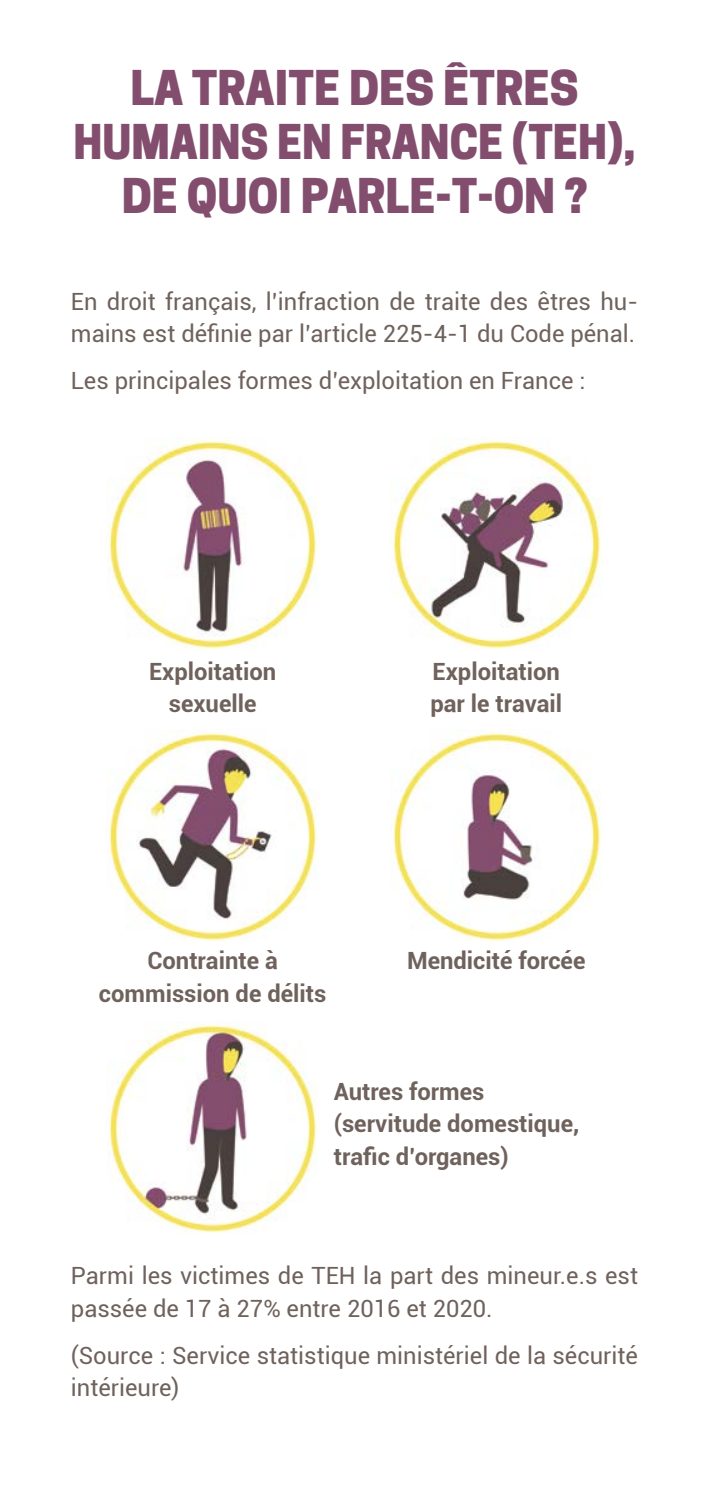
<style>
.page{position:relative;width:709px;height:1489px;background:#fff}
.page>*{position:absolute;margin:0;border:0;box-sizing:border-box;transform-origin:0 0}
.t1{font:800 45px/54px "Cooper Hewitt";color:#834e6e;text-align:center}
.t2{font:23.75px/32.5px "Roboto";color:#6f625c}
.t3{font:700 23.75px/32.5px "Roboto";color:#6f625c;text-align:center}
</style>
<div class="page">
<img style="left:109px;top:729px;width:209px;height:212px">
<img style="left:393px;top:729px;width:209px;height:212px">
<img style="left:109px;top:437px;width:209px;height:212px">
<img style="left:393px;top:437px;width:209px;height:212px">
<img style="left:109px;top:1024px;width:209px;height:209px">
<h1 class="t1" style="left:73px;top:61px;width:563px">LA TRAITE DES ÊTRES<br>HUMAINS EN FRANCE (TEH),<br>DE QUOI PARLE-T-ON ?</h1>
<p class="t2" style="left:71px;top:284px;width:568px">En droit français, l’infraction de traite des êtres hu&shy;mains est définie par l’article 225-4-1 du Code pénal.</p>
<p class="t2" style="left:71px;top:363px;width:516px">Les principales formes d’exploitation en France :</p>
<p class="t3" style="left:149px;top:654px;width:129px">Exploitation sexuelle</p>
<p class="t3" style="left:430px;top:654px;width:133px;text-align:left">Exploitation par le travail</p>
<p class="t3" style="left:99px;top:943px;width:229px">Contrainte à commission de délits</p>
<p class="t3" style="left:407px;top:943px;width:180px">Mendicité forcée</p>
<p class="t3" style="left:334px;top:1073px;width:247px;text-align:left">Autres formes (servitude domestique, trafic d’organes)</p>
<p class="t2" style="left:71px;top:1258px;width:568px">Parmi les victimes de TEH la part des mineur.e.s est passée de 17 à 27% entre 2016 et 2020.</p>
<p class="t2" style="left:71px;top:1337px;width:568px">(Source : Service statistique ministériel de la sécurité intérieure)</p>
</div>
